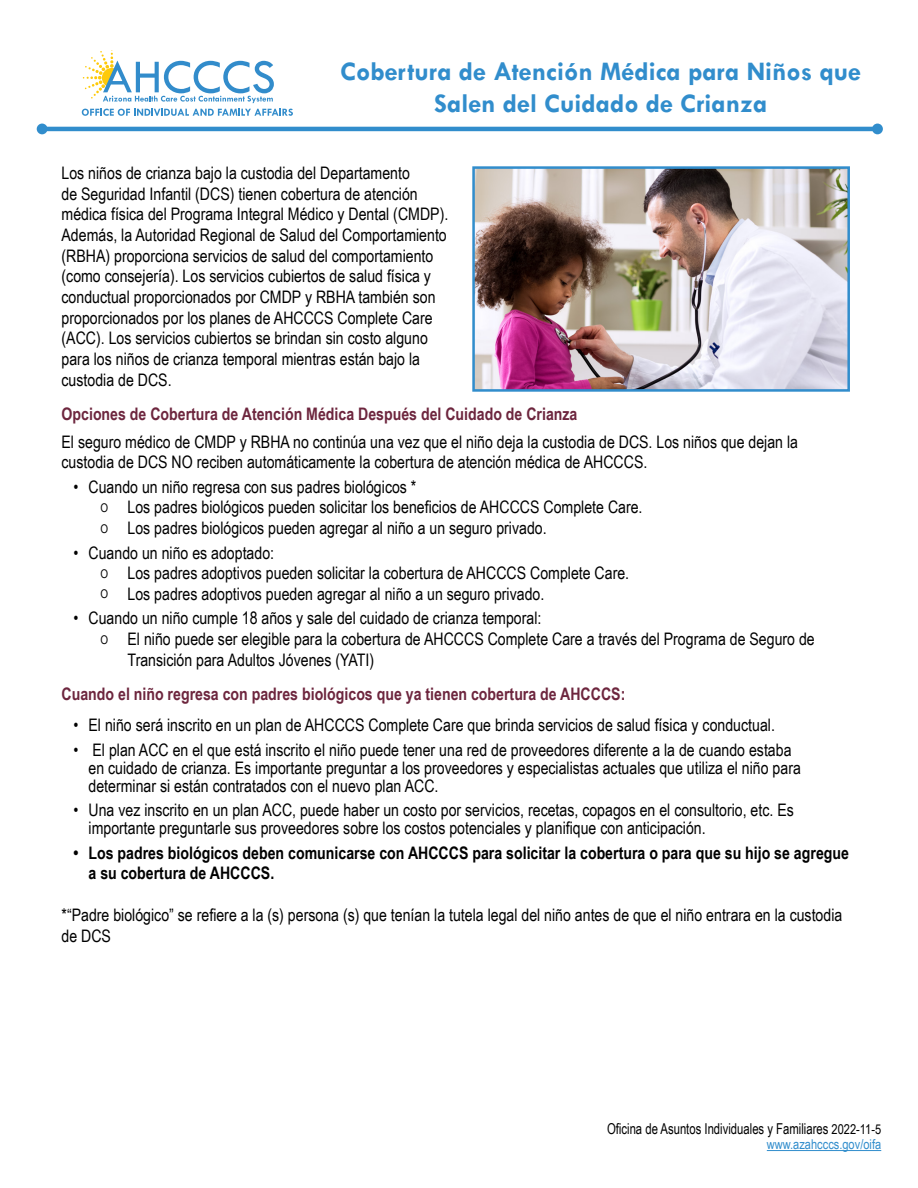
<style>
.page{position:relative;width:918px;height:1188px;background:#fff}
.page>*{position:absolute;margin:0;border:0;box-sizing:border-box;transform-origin:0 0}
.t1{font:700 27px/31.5px "Tw Cen";color:#318dcc;text-align:center}
.t2{font:17.25px/20.7px "Arial Narrow";color:#000}
.t3{font:700 17.25px "Arial Narrow";color:#6d263e}
.t4{font:700 17.25px/20.7px "Arial Narrow";color:#000}
.t5{font:15px "Arial Narrow";color:#000;scale:.92 1}
.t6{font:13.5px "Arial Narrow";color:#318dcc}
.s1{font-size:12px}
.s2{font-size:13.5px}
</style>
<div class="page">
<svg style="left:83px;top:51px;width:191px;height:52px"></svg>
<svg style="left:82px;top:109px;width:211px;height:7px"></svg>
<hr style="left:42px;top:127px;width:835px;height:4px;background:#318dcc">
<div style="left:37px;top:124px;width:11px;height:10px;background:#318dcc;border-radius:50%"></div>
<div style="left:872px;top:124px;width:11px;height:10px;background:#318dcc;border-radius:50%"></div>
<img style="left:476px;top:170px;width:370px;height:218px">
<div style="left:472px;top:166px;width:378px;height:226px;border:3px solid #318dcc"></div>
<hr style="left:767px;top:1150px;width:114px;height:1px;background:#318dcc">
<p class="t1" style="left:340px;top:55px;width:522px">Cobertura de Atención Médica para Niños que<br>Salen del Cuidado de Crianza</p>
<p class="t2" style="left:62px;top:162px;width:388px">Los niños de crianza bajo la custodia del Departamento<br>de Seguridad Infantil (DCS) tienen cobertura de atención médica física del Programa Integral Médico y Dental (CMDP).<br>Además, la Autoridad Regional de Salud del Comportamiento (RBHA) proporciona servicios de salud del comportamiento (como consejería). Los servicios cubiertos de salud física y conductual proporcionados por CMDP y RBHA también son proporcionados por los planes de AHCCCS Complete Care (ACC). Los servicios cubiertos se brindan sin costo alguno para los niños de crianza temporal mientras están bajo la custodia de DCS.</p>
<p class="t3" style="left:62px;top:401px;width:517px">Opciones de Cobertura de Atención Médica Después del Cuidado de Crianza</p>
<p class="t2" style="left:62px;top:430px;width:738px">El seguro médico de CMDP y RBHA no continúa una vez que el niño deja la custodia de DCS. Los niños que dejan la custodia de DCS NO reciben automáticamente la cobertura de atención médica de AHCCCS.</p>
<p class="t2" style="left:74px;top:476px;width:344px">• Cuando un niño regresa con sus padres biológicos *</p>
<p class="t2" style="left:101px;top:496px;width:544px"><span class="s1">O</span> Los padres biológicos pueden solicitar los beneficios de AHCCCS Complete Care.</p>
<p class="t2" style="left:101px;top:517px;width:448px"><span class="s1">O</span> Los padres biológicos pueden agregar al niño a un seguro privado.</p>
<p class="t2" style="left:74px;top:542px;width:202px">• Cuando un niño es adoptado:</p>
<p class="t2" style="left:101px;top:562px;width:530px"><span class="s1">O</span> Los padres adoptivos pueden solicitar la cobertura de AHCCCS Complete Care.</p>
<p class="t2" style="left:101px;top:583px;width:445px"><span class="s1">O</span> Los padres adoptivos pueden agregar al niño a un seguro privado.</p>
<p class="t2" style="left:74px;top:607px;width:469px">• Cuando un niño cumple 18 años y sale del cuidado de crianza temporal:</p>
<p class="t2" style="left:128px;top:628px;width:689px;text-indent:-27px"><span class="s1">O</span> El niño puede ser elegible para la cobertura de AHCCCS Complete Care a través del Programa de Seguro de<br>Transición para Adultos Jóvenes (YATI)</p>
<p class="t3" style="left:62px;top:681px;width:565px">Cuando el niño regresa con padres biológicos que ya tienen cobertura de AHCCCS:</p>
<p class="t2" style="left:74px;top:714px;width:703px">• El niño será inscrito en un plan de AHCCCS Complete Care que brinda servicios de salud física y conductual.</p>
<p class="t2" style="left:89px;top:740px;width:714px;line-height:18px;text-indent:-15px">• El plan ACC en el que está inscrito el niño puede tener una red de proveedores diferente a la de cuando estaba en cuidado de crianza. Es importante preguntar a los proveedores y especialistas actuales que utiliza el niño para determinar si están contratados con el nuevo plan ACC.</p>
<p class="t2" style="left:89px;top:801px;width:707px;line-height:18px;text-indent:-15px">• Una vez inscrito en un plan ACC, puede haber un costo por servicios, recetas, copagos en el consultorio, etc. Es importante preguntarle sus proveedores sobre los costos potenciales y planifique con anticipación.</p>
<p class="t4" style="left:89px;top:841px;width:762px;text-indent:-15px">• Los padres biológicos deben comunicarse con AHCCCS para solicitar la cobertura o para que su hijo se agregue a su cobertura de AHCCCS.</p>
<p class="t2" style="left:62px;top:904px;width:782px">*“Padre biológico” se refiere a la (s) persona (s) que tenían la tutela legal del niño antes de que el niño entrara en la custodia de DCS</p>
<p class="t5" style="left:607px;top:1118px;width:300px">Oficina de Asuntos Individuales y Familiares <span class="s2">2022-11-5</span></p>
<p class="t6" style="left:767px;top:1134px;width:116px">www.azahcccs.gov/oifa</p>
</div>
